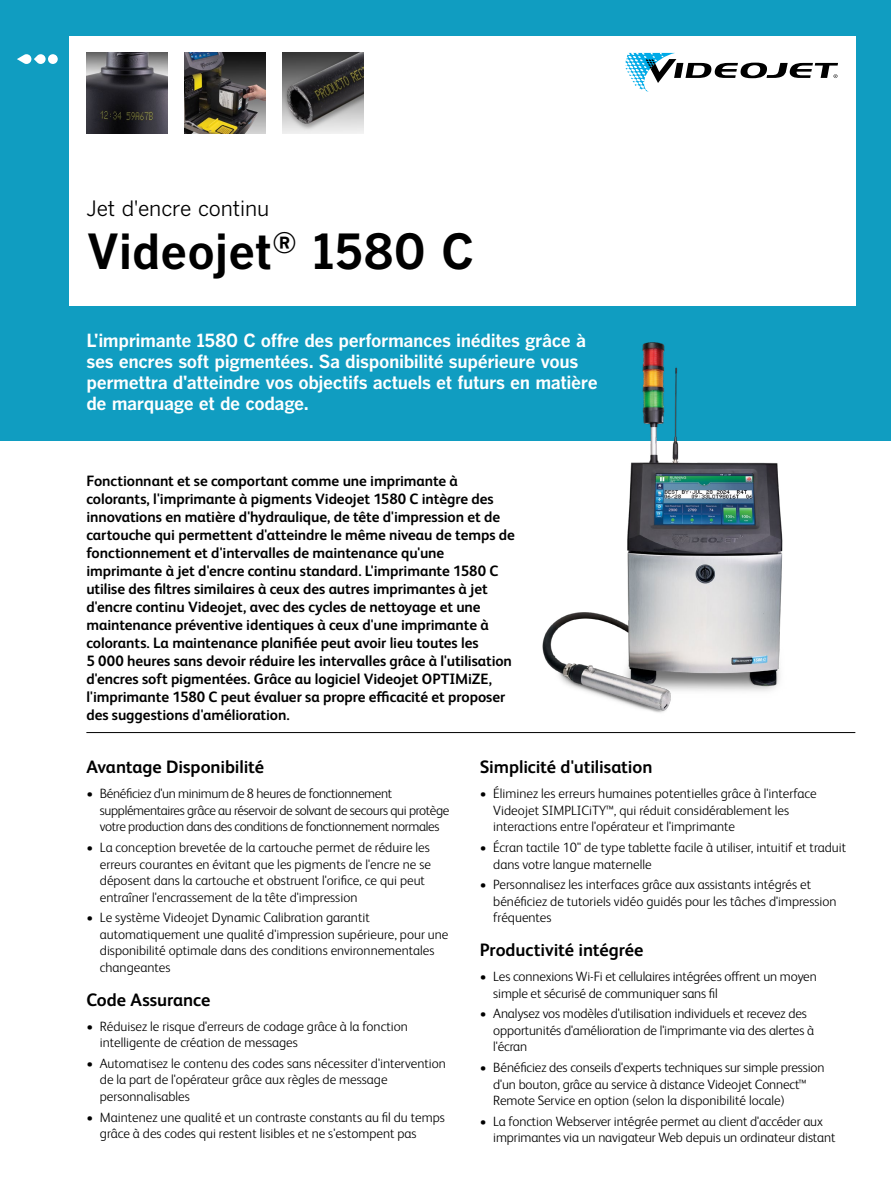
<style>
.page{position:relative;width:891px;height:1188px;background:#fff}
.page>*{position:absolute;margin:0;border:0;box-sizing:border-box;transform-origin:0 0}
.t1{font:700 48px "Benton Gothic";color:#000}
.t2{font:21px "Benton Gothic";letter-spacing:-.005em;color:#000}
.t3{font:700 18px/21px "Benton Gothic";letter-spacing:-.02em;color:#fff}
.t4{font:700 18px "FS Albert Pro";letter-spacing:-.005em;color:#000}
.t5{font:700 15px/18px "FS Albert Pro";letter-spacing:-.005em;color:#000}
.t6{font:300 13.5px/16.5px "FS Albert Pro";color:#000}
.t7{font:300 13.5px/16.5px "FS Albert Pro";letter-spacing:-.025em;color:#000}
</style>
<div class="page">
<div style="left:0;top:0;width:891px;height:441px;background:#109dc1"></div>
<div style="left:69px;top:36px;width:786px;height:270px;background:#fff"></div>
<div style="left:48px;top:54px;width:10px;height:10px;background:#fff;border-radius:50%"></div>
<svg style="left:17px;top:54px;width:29px;height:10px"></svg>
<hr style="left:86px;top:732px;width:769px;height:1px;background:#000">
<svg style="left:625px;top:53px;width:213px;height:39px"></svg>
<img style="left:542px;top:342px;width:241px;height:371px">
<img style="left:185px;top:53px;width:81px;height:81px">
<img style="left:283px;top:53px;width:81px;height:81px">
<svg style="left:86px;top:53px;width:81px;height:81px"></svg>
<img style="left:87px;top:53px;width:80px;height:80px">
<h2 class="t2" style="left:86px;top:197px;width:185px">Jet d'encre continu</h2>
<h1 class="t1" style="left:86px;top:224px;width:390px">Videojet<sup>®</sup> 1580 C</h1>
<h3 class="t3" style="left:86px;top:331px;width:513px">L'imprimante 1580 C offre des performances inédites grâce à ses encres soft pigmentées. Sa disponibilité supérieure vous permettra d'atteindre vos objectifs actuels et futurs en matière de marquage et de codage.</h3>
<p class="t5" style="left:86px;top:471px;width:430px">Fonctionnant et se comportant comme une imprimante à colorants, l'imprimante à pigments Videojet 1580 C intègre des innovations en matière d'hydraulique, de tête d'impression et de cartouche qui permettent d'atteindre le même niveau de temps de fonctionnement et d'intervalles de maintenance qu'une imprimante à jet d'encre continu standard. L'imprimante 1580 C utilise des filtres similaires à ceux des autres imprimantes à jet d'encre continu Videojet, avec des cycles de nettoyage et une maintenance préventive identiques à ceux d'une imprimante à colorants. La maintenance planifiée peut avoir lieu toutes les<br>5 000 heures sans devoir réduire les intervalles grâce à l'utilisation d'encres soft pigmentées. Grâce au logiciel Videojet OPTIMiZE, l'imprimante 1580 C peut évaluer sa propre efficacité et proposer des suggestions d'amélioration.</p>
<h3 class="t4" style="left:86px;top:755px;width:179px">Avantage Disponibilité</h3>
<p class="t7" style="left:100px;top:785px;width:351px;text-indent:-14px">• Bénéficiez d'un minimum de 8 heures de fonctionnement supplémentaires grâce au réservoir de solvant de secours qui protège votre production dans des conditions de fonctionnement normales</p>
<p class="t6" style="left:100px;top:838px;width:333px;text-indent:-14px">• La conception brevetée de la cartouche permet de réduire les erreurs courantes en évitant que les pigments de l'encre ne se déposent dans la cartouche et obstruent l'orifice, ce qui peut entraîner l'encrassement de la tête d'impression</p>
<p class="t6" style="left:100px;top:909px;width:350px;text-indent:-14px">• Le système Videojet Dynamic Calibration garantit automatiquement une qualité d'impression supérieure, pour une disponibilité optimale dans des conditions environnementales changeantes</p>
<h3 class="t4" style="left:86px;top:987px;width:125px">Code Assurance</h3>
<p class="t6" style="left:100px;top:1017px;width:309px;text-indent:-14px">• Réduisez le risque d'erreurs de codage grâce à la fonction intelligente de création de messages</p>
<p class="t6" style="left:100px;top:1054px;width:347px;text-indent:-14px">• Automatisez le contenu des codes sans nécessiter d'intervention de la part de l'opérateur grâce aux règles de message personnalisables</p>
<p class="t6" style="left:100px;top:1108px;width:347px;text-indent:-14px">• Maintenez une qualité et un contraste constants au fil du temps grâce à des codes qui restent lisibles et ne s'estompent pas</p>
<h3 class="t4" style="left:480px;top:755px;width:174px">Simplicité d'utilisation</h3>
<p class="t6" style="left:493px;top:785px;width:325px;text-indent:-14px">• Éliminez les erreurs humaines potentielles grâce à l'interface<br>Videojet SIMPLICiTY™, qui réduit considérablement les interactions entre l'opérateur et l'imprimante</p>
<p class="t6" style="left:493px;top:838px;width:354px;text-indent:-14px">• Écran tactile 10" de type tablette facile à utiliser, intuitif et traduit dans votre langue maternelle</p>
<p class="t6" style="left:493px;top:876px;width:345px;text-indent:-14px">• Personnalisez les interfaces grâce aux assistants intégrés et bénéficiez de tutoriels vidéo guidés pour les tâches d'impression fréquentes</p>
<h3 class="t4" style="left:480px;top:937px;width:165px">Productivité intégrée</h3>
<p class="t6" style="left:493px;top:968px;width:325px;text-indent:-14px">• Les connexions Wi-Fi et cellulaires intégrées offrent un moyen simple et sécurisé de communiquer sans fil</p>
<p class="t6" style="left:493px;top:1005px;width:322px;text-indent:-14px">• Analysez vos modèles d'utilisation individuels et recevez des opportunités d'amélioration de l'imprimante via des alertes à l'écran</p>
<p class="t6" style="left:493px;top:1058px;width:333px;text-indent:-14px">• Bénéficiez des conseils d'experts techniques sur simple pression d'un bouton, grâce au service à distance Videojet Connect™<br>Remote Service en option (selon la disponibilité locale)</p>
<p class="t6" style="left:493px;top:1112px;width:344px;text-indent:-14px">• La fonction Webserver intégrée permet au client d'accéder aux imprimantes via un navigateur Web depuis un ordinateur distant</p>
</div>
